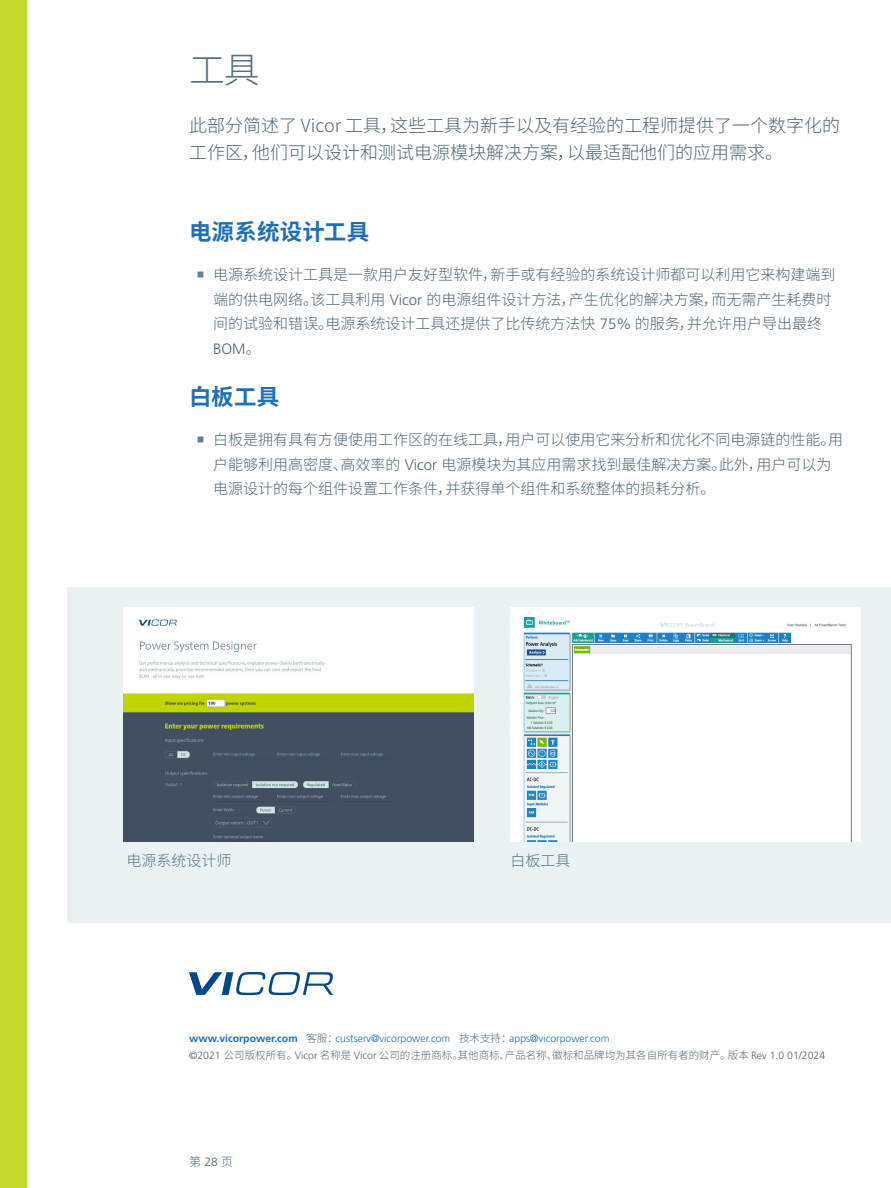
<style>
.page{position:relative;width:891px;height:1188px;background:#fff}
.page>*{position:absolute;margin:0;border:0;box-sizing:border-box;transform-origin:0 0}
.Heading_2{font:300 36px "Source Han Sans CN";color:#557281}
.Heading_2-2{font:700 22.5px "Source Han Sans CN";letter-spacing:.01em;color:#1f6fb8}
.Heading_2-3{font:300 18px/27px "Source Han Sans CN";color:#4e6574}
.t1{font:300 15px/24.8px "Source Han Sans CN";color:#4e6574}
.t2{font:300 15px "Source Han Sans CN";color:#557281}
.P__Small__8_12{font:300 12px "Source Han Sans CN";color:#4e6574}
.Copyright_P{font:300 10.5px/16.5px "Source Han Sans CN";color:#4e6574}
.s1{font-family:"Frutiger LT Pro"}
.s2{font-family:"Frutiger LT Pro";font-weight:700;color:#1f6fb8}
.s3{font-family:"Frutiger LT Pro";color:#1f6fb8}
</style>
<div class="page">
<div style="left:0;top:0;width:27px;height:1188px;background:#c4d82d"></div>
<svg style="left:189px;top:972px;width:144px;height:23px"></svg>
<div style="left:68px;top:587px;width:823px;height:336px;background:#ebf2f4"></div>
<div style="left:123px;top:608px;width:350px;height:233px;background:#fff"></div>
<img style="left:123px;top:619px;width:350px;height:222px">
<img style="left:511px;top:608px;width:350px;height:234px">
<p class="Heading_2" style="left:189px;top:49px;width:72px">工具</p>
<p class="Heading_2-3" style="left:189px;top:112px;width:653px">此部分简述了 Vicor 工具，这些工具为新手以及有经验的工程师提供了一个数字化的工作区，他们可以设计和测试电源模块解决方案，以最适配他们的应用需求。</p>
<p class="Heading_2-2" style="left:189px;top:219px;width:182px">电源系统设计工具</p>
<p class="t1" style="left:213px;top:262px;width:624px">电源系统设计工具是一款用户友好型软件，新手或有经验的系统设计师都可以利用它来构建端到端的供电网络。该工具利用 <span class="s1">Vicor</span> 的电源组件设计方法，产生优化的解决方案，而无需产生耗费时间的试验和错误。电源系统设计工具还提供了比传统方法快 <span class="s1">75%</span> 的服务，并允许用户导出最终<span class="s1">BOM</span>。</p>
<p class="Heading_2-2" style="left:189px;top:384px;width:92px">白板工具</p>
<p class="t1" style="left:213px;top:427px;width:631px">白板是拥有具有方便使用工作区的在线工具，用户可以使用它来分析和优化不同电源链的性能。用户能够利用高密度、高效率的 <span class="s1">Vicor</span> 电源模块为其应用需求找到最佳解决方案。此外，用户可以为电源设计的每个组件设置工作条件，并获得单个组件和系统整体的损耗分析。</p>
<p class="t2" style="left:126px;top:852px;width:107px">电源系统设计师</p>
<p class="t2" style="left:511px;top:852px;width:61px">白板工具</p>
<p class="Copyright_P" style="left:189px;top:1031px;width:638px"><span class="s2">www.vicorpower.com</span> 客服：<span class="s3">custserv@vicorpower.com</span> 技术支持：<span class="s3">apps@vicorpower.com<br></span><span class="s1">©2021</span> 公司版权所有。<span class="s1">Vicor</span> 名称是 <span class="s1">Vicor</span> 公司的注册商标。其他商标、产品名称、徽标和品牌均为其各自所有者的财产。版本 <span class="s1">Rev 1.0 01/2024</span></p>
<p class="P__Small__8_12" style="left:189px;top:1155px;width:46px">第 <span class="s1">28</span> 页</p>
</div>
